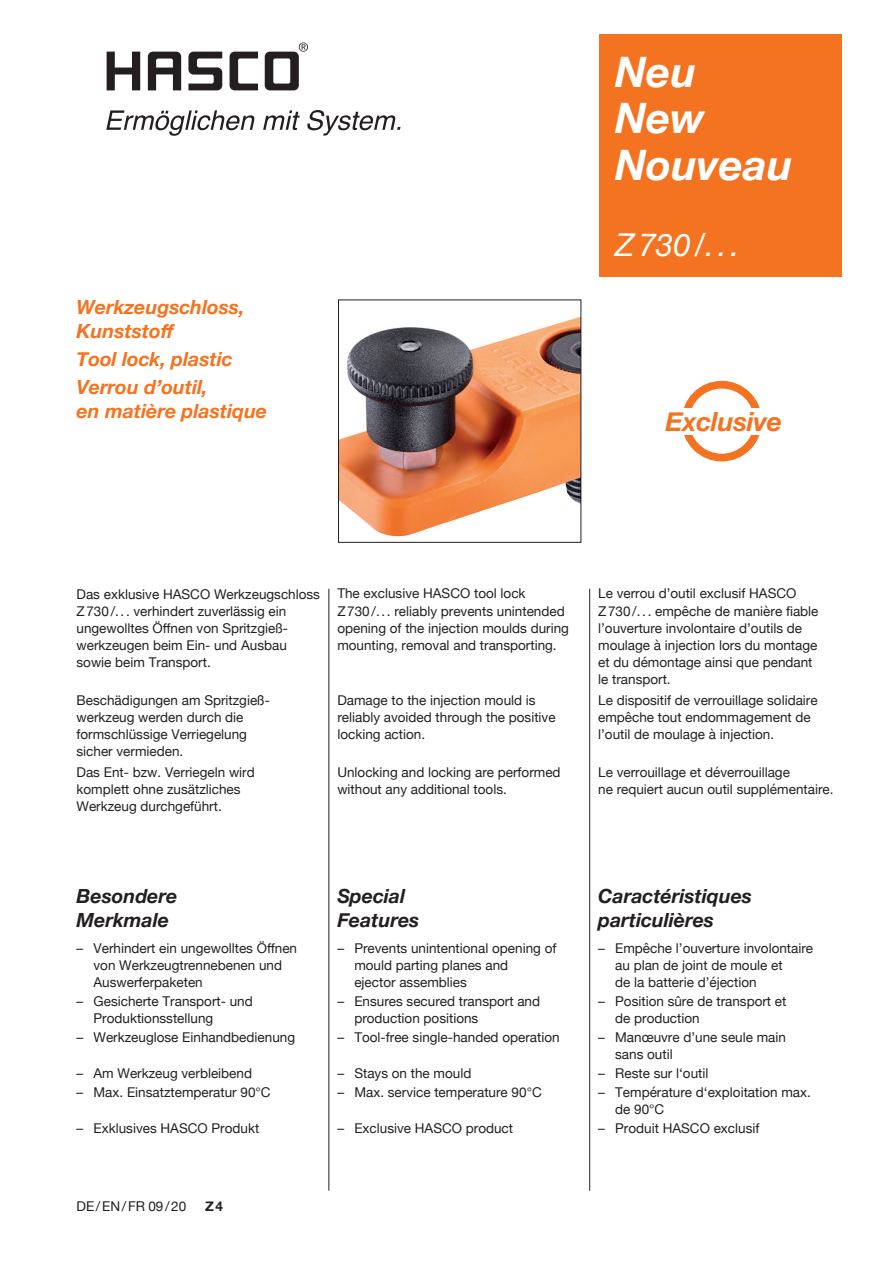
<style>
.page{position:relative;width:893px;height:1263px;background:#fff}
.page>*{position:absolute;margin:0;border:0;box-sizing:border-box;transform-origin:0 0}
.t1{font:italic 700 42px/46.5px "Helvetica Neue";color:#fff}
.t2{font:italic 31.5px "Helvetica Neue";color:#fff}
.t3{font:italic 700 26.4px "Helvetica Neue";letter-spacing:-.01em;color:#f47321}
.t4{font:italic 700 19.5px/24px "Helvetica Neue";color:#f47321}
.t5{font:italic 700 19.5px/24px "Helvetica Neue";color:#231f20}
.t6{font:13.5px/17px "Helvetica Neue";color:#231f20}
.t7{font:700 13.5px "Helvetica Neue";color:#231f20}
</style>
<div class="page">
<svg style="left:107px;top:52px;width:33px;height:38px"></svg>
<svg style="left:230px;top:52px;width:28px;height:38px"></svg>
<svg style="left:265px;top:43px;width:43px;height:47px"></svg>
<svg style="left:188px;top:52px;width:34px;height:38px"></svg>
<svg style="left:148px;top:52px;width:33px;height:38px"></svg>
<svg style="left:106px;top:110px;width:148px;height:26px"></svg>
<svg style="left:263px;top:110px;width:37px;height:20px"></svg>
<svg style="left:307px;top:110px;width:93px;height:26px"></svg>
<div style="left:599px;top:34px;width:243px;height:243px;background:#f47321"></div>
<hr style="left:329px;top:589px;width:1px;height:602px;background:#231f20">
<hr style="left:589px;top:589px;width:1px;height:602px;background:#231f20">
<img style="left:340px;top:317px;width:239px;height:220px">
<div style="left:338px;top:300px;width:243px;height:242px;border:1px solid #231f20"></div>
<div style="left:682px;top:381px;width:80px;height:80px;border:8px solid #f47321;border-radius:50%"></div>
<div style="left:666px;top:408px;width:121px;height:27px;background:#fff"></div>
<h3 class="t4" style="left:77px;top:295px;width:169px">Werkzeugschloss,<br>Kunststoff</h3>
<h3 class="t4" style="left:77px;top:345px;width:158px;line-height:28.2px">Tool lock, plastic<br>Verrou d’outil,</h3>
<h3 class="t4" style="left:77px;top:400px;width:192px">en matière plastique</h3>
<h1 class="t1" style="left:615px;top:50px;width:179px">Neu<br>New<br>Nouveau</h1>
<h2 class="t2" style="left:615px;top:222px;width:126px">Z730/...</h2>
<h3 class="t3" style="left:666px;top:401px;width:118px">Exclusive</h3>
<p class="t6" style="left:77px;top:586px;width:245px">Das exklusive HASCO Werkzeugschloss Z730/... verhindert zuverlässig ein ungewolltes Öffnen von Spritzgieß&shy;werkzeugen beim Ein- und Ausbau sowie beim Transport.</p>
<p class="t6" style="left:77px;top:692px;width:195px">Beschädigungen am Spritzgieß&shy;werkzeug werden durch die formschlüssige Verriegelung sicher vermieden.</p>
<p class="t6" style="left:77px;top:765px;width:180px">Das Ent- bzw. Verriegeln wird komplett ohne zusätzliches<br>Werkzeug durchgeführt.</p>
<p class="t6" style="left:337px;top:586px;width:233px">The exclusive HASCO tool lock Z730/... reliably prevents unintended opening of the injection moulds during mounting, removal and transporting.</p>
<p class="t6" style="left:337px;top:692px;width:220px">Damage to the injection mould is reliably avoided through the positive locking action.</p>
<p class="t6" style="left:337px;top:765px;width:225px">Unlocking and locking are performed without any additional tools.</p>
<p class="t6" style="left:598px;top:586px;width:222px">Le verrou d’outil exclusif HASCO<br>Z730/... empêche de manière fiable l’ouverture involontaire d’outils de moulage à injection lors du montage et du démontage ainsi que pendant le transport.</p>
<p class="t6" style="left:598px;top:692px;width:221px">Le dispositif de verrouillage solidaire empêche tout endommagement de l’outil de moulage à injection.</p>
<p class="t6" style="left:598px;top:765px;width:237px">Le verrouillage et déverrouillage<br>ne requiert aucun outil supplémentaire.</p>
<h3 class="t5" style="left:77px;top:885px;width:102px">Besondere<br>Merkmale</h3>
<p class="t6" style="left:94px;top:940px;width:205px;text-indent:-17px">– Verhindert ein ungewolltes Öffnen von Werkzeugtrennebenen und<br>Auswerferpaketen</p>
<p class="t6" style="left:94px;top:993px;width:161px;text-indent:-17px">– Gesicherte Transport- und<br>Produktionsstellung</p>
<p class="t6" style="left:77px;top:1029px;width:220px">– Werkzeuglose Einhandbedienung</p>
<p class="t6" style="left:77px;top:1066px;width:177px">– Am Werkzeug verbleibend</p>
<p class="t6" style="left:77px;top:1085px;width:196px">– Max. Einsatztemperatur 90°C</p>
<p class="t6" style="left:77px;top:1121px;width:184px">– Exklusives HASCO Produkt</p>
<p class="t6" style="left:77px;top:1198px;width:111px">DE/EN/FR 09/20</p>
<p class="t7" style="left:205px;top:1195px;width:19px">Z4</p>
<h3 class="t5" style="left:337px;top:885px;width:83px">Special<br>Features</h3>
<p class="t6" style="left:354px;top:940px;width:204px;text-indent:-17px">– Prevents unintentional opening of mould parting planes and<br>ejector assemblies</p>
<p class="t6" style="left:354px;top:993px;width:187px;text-indent:-17px">– Ensures secured transport and production positions</p>
<p class="t6" style="left:337px;top:1029px;width:224px">– Tool-free single-handed operation</p>
<p class="t6" style="left:337px;top:1066px;width:136px">– Stays on the mould</p>
<p class="t6" style="left:337px;top:1085px;width:206px">– Max. service temperature 90°C</p>
<p class="t6" style="left:337px;top:1121px;width:177px">– Exclusive HASCO product</p>
<h3 class="t5" style="left:598px;top:885px;width:155px">Caractéristiques particulières</h3>
<p class="t6" style="left:615px;top:940px;width:200px;text-indent:-17px">– Empêche l’ouverture involontaire au plan de joint de moule et<br>de la batterie d’éjection</p>
<p class="t6" style="left:615px;top:993px;width:173px;text-indent:-17px">– Position sûre de transport et de production</p>
<p class="t6" style="left:615px;top:1029px;width:172px;text-indent:-17px">– Manœuvre d’une seule main sans outil</p>
<p class="t6" style="left:598px;top:1066px;width:112px">– Reste sur l‘outil</p>
<p class="t6" style="left:615px;top:1085px;width:197px;text-indent:-17px">– Température d‘exploitation max. de 90°C</p>
<p class="t6" style="left:598px;top:1121px;width:163px">– Produit HASCO exclusif</p>
</div>
